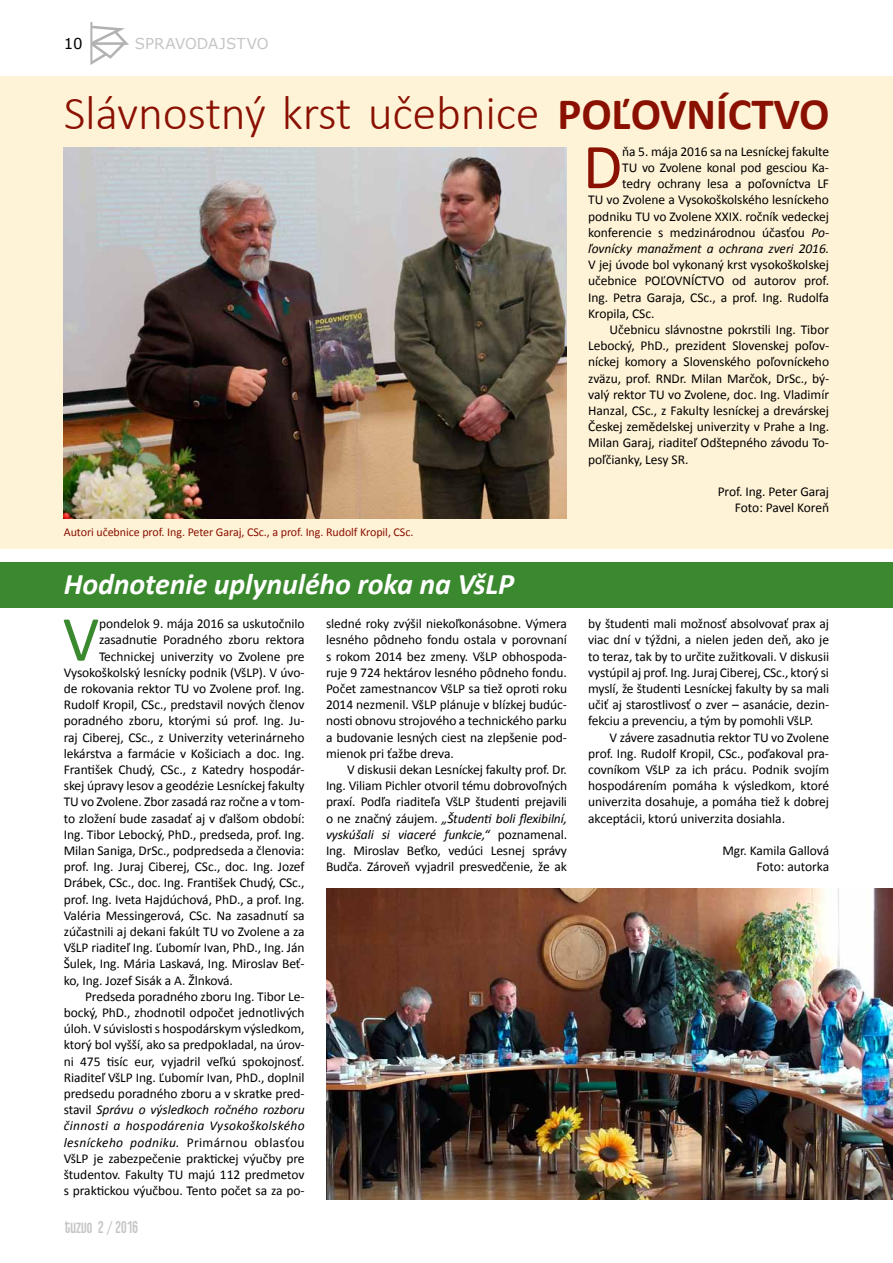
<style>
.page{position:relative;width:893px;height:1263px;background:#fff}
.page>*{position:absolute;margin:0;border:0;box-sizing:border-box;transform-origin:0 0}
.t1{font:64.5px "Calibri";color:#8a1002}
.t2{font:64.5px "Calibri";color:#3b892e}
.t3{font:300 48px "Calibri";letter-spacing:-.005em;color:#8a1002}
.t4{font:700 45px "Calibri";color:#8a1002}
.t5{font:italic 700 30px "Calibri";letter-spacing:-.005em;color:#fff}
.t6{font:18px "Qhytsdakx";color:#c6c6c6}
.t7{font:15px "Verdana";color:#c6c6c6}
.t8{font:15px "Verdana";color:#000}
.t9{font:13.5px/16.2px "Calibri";letter-spacing:-.005em;color:#000;text-align:justify}
.t10{font:italic 13.5px "Calibri";letter-spacing:.025em;color:#000}
.t11{font:italic 13.5px "Calibri";letter-spacing:-.005em;color:#000}
.t12{font:12px "Calibri";letter-spacing:-.005em;color:#8a1002}
.s1{font-weight:700;font-size:45px}
.s2{font-style:normal}
.s3{font-style:italic}
</style>
<div class="page">
<svg style="left:90px;top:22px;width:39px;height:43px"></svg>
<div style="left:0;top:77px;width:893px;height:472px;background:#fff3d7"></div>
<img style="left:64px;top:147px;width:503px;height:372px">
<img style="left:326px;top:888px;width:567px;height:311px">
<div style="left:0;top:562px;width:893px;height:45px;background:#3b892e"></div>
<p class="t8" style="left:64px;top:33px;width:21px">10</p>
<p class="t7" style="left:135px;top:33px;width:135px">SPRAVODAJSTVO</p>
<h2 class="t3" style="left:64px;top:83px;width:520px">Slávnostný krst učebnice <span class="s1">POĽO</span></h2>
<h3 class="t4" style="left:660px;top:85px;width:167px">VNÍCTVO</h3>
<p class="t12" style="left:64px;top:524px;width:351px">Autori učebnice prof. Ing. Peter Garaj, CSc., a prof. Ing. Rudolf Kropil, CSc.</p>
<h3 class="t5" style="left:64px;top:565px;width:452px">Hodnotenie uplynulého roka na VšLP</h3>
<h1 class="t2" style="left:63px;top:598px;width:38px">V</h1>
<p class="t9" style="left:99px;top:616px;width:207px">pondelok 9. mája 2016 sa uskutočnilo</p>
<p class="t9" style="left:99px;top:632px;width:207px">zasadnutie Poradného zboru rektora</p>
<p class="t9" style="left:99px;top:648px;width:207px">Technickej univerzity vo Zvolene pre</p>
<p class="t9" style="left:64px;top:664px;width:242px">Vysokoškolský lesnícky podnik (VšLP). V úvo-</p>
<p class="t9" style="left:64px;top:680px;width:242px">de rokovania rektor TU vo Zvolene prof. Ing.</p>
<p class="t9" style="left:64px;top:697px;width:242px">Rudolf Kropil, CSc., predstavil nových členov</p>
<p class="t9" style="left:64px;top:713px;width:242px">poradného zboru, ktorými sú prof. Ing. Ju-</p>
<p class="t9" style="left:64px;top:729px;width:242px">raj Ciberej, CSc., z Univerzity veterinárneho</p>
<p class="t9" style="left:64px;top:745px;width:242px">lekárstva a farmácie v Košiciach a doc. Ing.</p>
<p class="t9" style="left:64px;top:761px;width:242px">František Chudý, CSc., z Katedry hospodár-</p>
<p class="t9" style="left:64px;top:778px;width:242px">skej úpravy lesov a geodézie Lesníckej fakulty</p>
<p class="t9" style="left:64px;top:794px;width:242px">TU vo Zvolene. Zbor zasadá raz ročne a v tom-</p>
<p class="t9" style="left:64px;top:810px;width:242px">to zložení bude zasadať aj v ďalšom období:</p>
<p class="t9" style="left:64px;top:826px;width:242px">Ing. Tibor Lebocký, PhD., predseda, prof. Ing.</p>
<p class="t9" style="left:64px;top:842px;width:242px">Milan Saniga, DrSc., podpredseda a členovia:</p>
<p class="t9" style="left:64px;top:859px;width:242px">prof. Ing. Juraj Ciberej, CSc., doc. Ing. Jozef</p>
<p class="t9" style="left:64px;top:875px;width:242px">Drábek, CSc., doc. Ing. František Chudý, CSc.,</p>
<p class="t9" style="left:64px;top:891px;width:242px">prof. Ing. Iveta Hajdúchová, PhD., a prof. Ing.</p>
<p class="t9" style="left:64px;top:907px;width:242px">Valéria Messingerová, CSc. Na zasadnutí sa</p>
<p class="t9" style="left:64px;top:923px;width:242px">zúčastnili aj dekani fakúlt TU vo Zvolene a za</p>
<p class="t9" style="left:64px;top:940px;width:242px">VšLP riaditeľ Ing. Ľubomír Ivan, PhD., Ing. Ján</p>
<p class="t9" style="left:64px;top:956px;width:242px">Šulek, Ing. Mária Laskavá, Ing. Miroslav Beť-</p>
<p class="t9" style="left:64px;top:972px;width:171px">ko, Ing. Jozef Sisák a A. Žlnková.</p>
<p class="t9" style="left:85px;top:988px;width:221px">Predseda poradného zboru Ing. Tibor Le-</p>
<p class="t9" style="left:64px;top:1004px;width:242px">bocký, PhD., zhodnotil odpočet jednotlivých</p>
<p class="t9" style="left:64px;top:1021px;width:242px">úloh. V súvislosti s hospodárskym výsledkom,</p>
<p class="t9" style="left:64px;top:1037px;width:242px">ktorý bol vyšší, ako sa predpokladal, na úrov-</p>
<p class="t9" style="left:64px;top:1053px;width:242px">ni 475 tisíc eur, vyjadril veľkú spokojnosť.</p>
<p class="t9" style="left:64px;top:1069px;width:242px">Riaditeľ VšLP Ing. Ľubomír Ivan, PhD., doplnil</p>
<p class="t9" style="left:64px;top:1085px;width:242px">predsedu poradného zboru a v skratke pred-</p>
<p class="t11" style="left:64px;top:1100px;width:242px"><span class="s2">stavil</span> Správu o výsledkoch ročného rozboru</p>
<p class="t10" style="left:64px;top:1117px;width:242px">činnosti a hospodárenia Vysokoškolského</p>
<p class="t10" style="left:64px;top:1133px;width:242px">lesníckeho podniku. <span class="s2">Primárnou oblasťou</span></p>
<p class="t9" style="left:64px;top:1150px;width:242px">VšLP je zabezpečenie praktickej výučby pre</p>
<p class="t9" style="left:64px;top:1166px;width:242px">študentov. Fakulty TU majú 112 predmetov</p>
<p class="t9" style="left:64px;top:1183px;width:242px">s praktickou výučbou. Tento počet sa za po-</p>
<h3 class="t6" style="left:65px;top:1221px;width:75px">tuzvo 2 / 2016</h3>
<p class="t9" style="left:326px;top:616px;width:243px">sledné roky zvýšil niekoľkonásobne. Výmera lesného pôdneho fondu ostala v porovnaní s rokom 2014 bez zmeny. VšLP obhospoda&shy;ruje 9 724 hektárov lesného pôdneho fondu.<br>Počet zamestnancov VšLP sa tiež oproti roku 2014 nezmenil. VšLP plánuje v blízkej budúc&shy;nosti obnovu strojového a technického parku a budovanie lesných ciest na zlepšenie pod&shy;mienok pri ťažbe dreva.</p>
<p class="t9" style="left:326px;top:761px;width:243px;text-indent:21px">V diskusii dekan Lesníckej fakulty prof. Dr.<br>Ing. Viliam Pichler otvoril tému dobrovoľných praxí. Podľa riaditeľa VšLP študenti prejavili o ne značný záujem. <span class="s3">„Študenti boli flexibilní, vyskúšali si viaceré funkcie,“</span> poznamenal.<br>Ing. Miroslav Beťko, vedúci Lesnej správy Budča. Zároveň vyjadril presvedčenie, že ak</p>
<p class="t9" style="left:588px;top:143px;width:242px;text-align:right">ňa 5. mája 2016 sa na Lesníckej fakulte<br>TU vo Zvolene konal pod gesciou Ka-<br>tedry ochrany lesa a poľovníctva LF<br>TU vo Zvolene a Vysokoškolského lesníckeho podniku TU vo Zvolene XXIX. ročník vedeckej konferencie s medzinárodnou účasťou <span class="s3">Po&shy;ľovnícky manažment a ochrana zveri 2016.</span></p>
<p class="t9" style="left:588px;top:257px;width:242px">V jej úvode bol vykonaný krst vysokoškolskej učebnice POĽOVNÍCTVO od autorov prof.<br>Ing. Petra Garaja, CSc., a prof. Ing. Rudolfa Kropila, CSc.</p>
<p class="t9" style="left:588px;top:321px;width:242px;text-indent:21px">Učebnicu slávnostne pokrstili Ing. Tibor Lebocký, PhD., prezident Slovenskej poľov&shy;níckej komory a Slovenského poľovníckeho zväzu, prof. RNDr. Milan Marčok, DrSc., bý&shy;valý rektor TU vo Zvolene, doc. Ing. Vladimír Hanzal, CSc., z Fakulty lesníckej a drevárskej Českej zemědelskej univerzity v Prahe a Ing.<br>Milan Garaj, riaditeľ Odštepného závodu To&shy;poľčianky, Lesy SR.</p>
<p class="t9" style="left:718px;top:483px;width:113px;text-align:right">Prof. Ing. Peter Garaj<br>Foto: Pavel Koreň</p>
<h1 class="t1" style="left:583px;top:126px;width:41px">D</h1>
<p class="t9" style="left:588px;top:616px;width:242px">by študenti mali možnosť absolvovať prax aj viac dní v týždni, a nielen jeden deň, ako je to teraz, tak by to určite zužitkovali. V diskusii vystúpil aj prof. Ing. Juraj Ciberej, CSc., ktorý si myslí, že študenti Lesníckej fakulty by sa mali učiť aj starostlivosť o zver – asanácie, dezin&shy;fekciu a prevenciu, a tým by pomohli VšLP.</p>
<p class="t9" style="left:588px;top:729px;width:242px;text-indent:21px">V závere zasadnutia rektor TU vo Zvolene prof. Ing. Rudolf Kropil, CSc., poďakoval pra&shy;covníkom VšLP za ich prácu. Podnik svojím hospodárením pomáha k výsledkom, ktoré univerzita dosahuje, a pomáha tiež k dobrej akceptácii, ktorú univerzita dosiahla.</p>
<p class="t9" style="left:722px;top:842px;width:108px;text-align:right">Mgr. Kamila Gallová<br>Foto: autorka</p>
</div>
